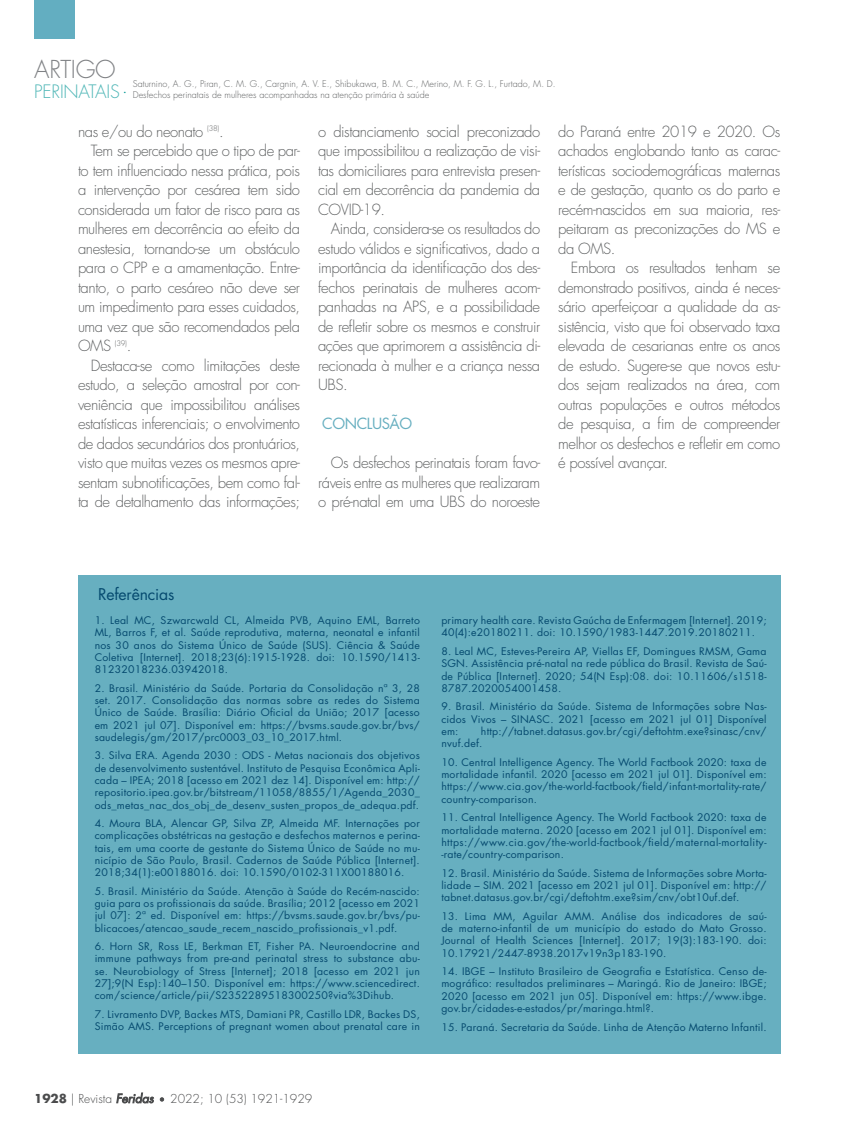
<style>
.page{position:relative;width:859px;height:1132px;background:#fff}
.page>*{position:absolute;margin:0;border:0;box-sizing:border-box;transform-origin:0 0}
.t1{font:300 24px "Futura Std";letter-spacing:-.01em;color:#808285}
.t2{font:15.75px "Futura Std";letter-spacing:-.01em;color:#054a6f}
.TEXTO{font:300 15px/19.5px "Futura Std";letter-spacing:-.03em;color:#5f6162;text-align:justify}
.TÍTULO_MEIO_TXT{font:15px "Futura Std";letter-spacing:-.03em;color:#67afc0}
.t3{font:300 12px "Futura Std";color:#4b4c4d}
.t4{font:10.2px/12.3px "Futura Std";letter-spacing:.02em;color:#054a6f;text-align:justify}
.t5{font:300 9px/10.8px "Futura Std";color:#5f6162}
.s1{font-size:18px;color:#51b7b7}
.s2{font-size:18px;color:#009693}
.s3{font-weight:700}
.s4{font-weight:400;font-style:italic}
.s5{font-size:9px}
</style>
<div class="page">
<div style="left:34px;top:0;width:41px;height:39px;background:#63aec1"></div>
<div style="left:78px;top:575px;width:703px;height:478px;background:#67afc0"></div>
<h1 class="t1" style="left:34px;top:55px;width:83px">ARTIGO</h1>
<p class="t5" style="left:133px;top:78px;width:424px;text-indent:-99px"><span class="s1">PERINATAIS</span><span class="s2">.</span> Saturnino, A. G., Piran, C. M. G., Cargnin, A. V. E., Shibukawa, B. M. C., Merino, M. F. G. L., Furtado, M. D.<br>Desfechos perinatais de mulheres acompanhadas na atenção primária à saúde</p>
<p class="TEXTO" style="left:78px;top:122px;width:147px">nas e/ou do neonato <sup>(38)</sup>.</p>
<p class="TEXTO" style="left:78px;top:141px;width:224px;text-indent:13px">Tem se percebido que o tipo de par&shy;to tem influenciado nessa prática, pois a intervenção por cesárea tem sido considerada um fator de risco para as mulheres em decorrência ao efeito da anestesia, tornando-se um obstáculo para o CPP e a amamentação. Entre&shy;tanto, o parto cesáreo não deve ser um impedimento para esses cuidados, uma vez que são recomendados pela OMS <sup>(39)</sup>.</p>
<p class="TEXTO" style="left:78px;top:356px;width:224px;text-indent:13px">Destaca-se como limitações deste estudo, a seleção amostral por con&shy;veniência que impossibilitou análises estatísticas inferenciais; o envolvimento de dados secundários dos prontuários, visto que muitas vezes os mesmos apre&shy;sentam subnotificações, bem como fal&shy;ta de detalhamento das informações;</p>
<p class="TEXTO" style="left:318px;top:122px;width:224px">o distanciamento social preconizado que impossibilitou a realização de visi&shy;tas domiciliares para entrevista presen&shy;cial em decorrência da pandemia da COVID-19.</p>
<p class="TEXTO" style="left:318px;top:219px;width:224px;text-indent:13px">Ainda, considera-se os resultados do estudo válidos e significativos, dado a importância da identificação dos des&shy;fechos perinatais de mulheres acom&shy;panhadas na APS, e a possibilidade de refletir sobre os mesmos e construir ações que aprimorem a assistência di&shy;recionada à mulher e a criança nessa UBS.</p>
<p class="TÍTULO_MEIO_TXT" style="left:322px;top:414px;width:92px">CONCLUSÃO</p>
<p class="TEXTO" style="left:318px;top:453px;width:224px;text-indent:13px">Os desfechos perinatais foram favo&shy;ráveis entre as mulheres que realizaram o pré-natal em uma UBS do noroeste</p>
<p class="TEXTO" style="left:558px;top:122px;width:224px">do Paraná entre 2019 e 2020. Os achados englobando tanto as carac&shy;terísticas sociodemográficas maternas e de gestação, quanto os do parto e recém-nascidos em sua maioria, res&shy;peitaram as preconizações do MS e da OMS.</p>
<p class="TEXTO" style="left:558px;top:258px;width:224px;text-indent:13px">Embora os resultados tenham se demonstrado positivos, ainda é neces&shy;sário aperfeiçoar a qualidade da as&shy;sistência, visto que foi observado taxa elevada de cesarianas entre os anos de estudo. Sugere-se que novos estu&shy;dos sejam realizados na área, com outras populações e outros métodos de pesquisa, a fim de compreender melhor os desfechos e refletir em como é possível avançar.</p>
<p class="t2" style="left:98px;top:584px;width:78px">Referências</p>
<p class="t4" style="left:95px;top:614px;width:327px">1. Leal MC, Szwarcwald CL, Almeida PVB, Aquino EML, Barreto ML, Barros F, et al. Saúde reprodutiva, materna, neonatal e infantil nos 30 anos do Sistema Único de Saúde (SUS). Ciência &amp; Saúde Coletiva [Internet]. 2018;23(6):1915-1928. doi: 10.1590/1413- 81232018236.03942018.</p>
<p class="t4" style="left:95px;top:681px;width:327px">2. Brasil. Ministério da Saúde. Portaria da Consolidação nª 3, 28 set. 2017. Consolidação das normas sobre as redes do Sistema Único de Saúde. Brasília: Diário Oficial da União; 2017 [acesso em 2021 jul 07]. Disponível em: https://bvsms.saude.gov.br/bvs/ saudelegis/gm/2017/prc0003_03_10_2017.html.</p>
<p class="t4" style="left:95px;top:749px;width:327px">3. Silva ERA. Agenda 2030 : ODS - Metas nacionais dos objetivos de desenvolvimento sustentável. Instituto de Pesquisa Econômica Apli&shy;cada – IPEA; 2018 [acesso em 2021 dez 14]. Disponível em: http:// repositorio.ipea.gov.br/bitstream/11058/8855/1/Agenda_2030_ ods_metas_nac_dos_obj_de_desenv_susten_propos_de_adequa.pdf.</p>
<p class="t4" style="left:95px;top:817px;width:327px">4. Moura BLA, Alencar GP, Silva ZP, Almeida MF. Internações por complicações obstétricas na gestação e desfechos maternos e perina&shy;tais, em uma coorte de gestante do Sistema Único de Saúde no mu&shy;nicípio de São Paulo, Brasil. Cadernos de Saúde Pública [Internet].<br>2018;34(1):e00188016. doi: 10.1590/0102-311X00188016.</p>
<p class="t4" style="left:95px;top:884px;width:327px">5. Brasil. Ministério da Saúde. Atenção à Saúde do Recém-nascido: guia para os profissionais da saúde. Brasília; 2012 [acesso em 2021 jul 07]: 2ª ed. Disponível em: https://bvsms.saude.gov.br/bvs/pu&shy;blicacoes/atencao_saude_recem_nascido_profissionais_v1.pdf.</p>
<p class="t4" style="left:95px;top:940px;width:327px">6. Horn SR, Ross LE, Berkman ET, Fisher PA. Neuroendocrine and immune pathways from pre-and perinatal stress to substance abu&shy;se. Neurobiology of Stress [Internet]; 2018 [acesso em 2021 jun 27];9(N Esp):140–150. Disponível em: https://www.sciencedirect. com/science/article/pii/S2352289518300250?via%3Dihub.</p>
<p class="t4" style="left:95px;top:1007px;width:327px">7. Livramento DVP, Backes MTS, Damiani PR, Castillo LDR, Backes DS,<br>Simão AMS. Perceptions of pregnant women about prenatal care in</p>
<p class="t4" style="left:441px;top:614px;width:327px">primary health care. Revista Gaúcha de Enfermagem [Internet]. 2019;<br>40(4):e20180211. doi: 10.1590/1983-1447.2019.20180211.</p>
<p class="t4" style="left:441px;top:645px;width:327px">8. Leal MC, Esteves-Pereira AP, Viellas EF, Domingues RMSM, Gama SGN. Assistência pré-natal na rede pública do Brasil. Revista de Saú&shy;de Pública [Internet]. 2020; 54(N Esp):08. doi: 10.11606/s1518- 8787.2020054001458.</p>
<p class="t4" style="left:441px;top:700px;width:327px">9. Brasil. Ministério da Saúde. Sistema de Informações sobre Nas&shy;cidos Vivos – SINASC. 2021 [acesso em 2021 jul 01] Disponível em:</p>
<p class="t4" style="left:441px;top:725px;width:327px;text-indent:40px">http://tabnet.datasus.gov.br/cgi/deftohtm.exe?sinasc/cnv/ nvuf.def.</p>
<p class="t4" style="left:441px;top:755px;width:327px">10. Central Intelligence Agency. The World Factbook 2020: taxa de mortalidade infantil. 2020 [acesso em 2021 jul 01]. Disponível em: https://www.cia.gov/the-world-factbook/field/infant-mortality-rate/ country-comparison.</p>
<p class="t4" style="left:441px;top:811px;width:327px">11. Central Intelligence Agency. The World Factbook 2020: taxa de mortalidade materna. 2020 [acesso em 2021 jul 01]. Disponível em: https://www.cia.gov/the-world-factbook/field/maternal-mortality--rate/country-comparison.</p>
<p class="t4" style="left:441px;top:866px;width:327px">12. Brasil. Ministério da Saúde. Sistema de Informações sobre Morta&shy;lidade – SIM. 2021 [acesso em 2021 jul 01]. Disponível em: http:// tabnet.datasus.gov.br/cgi/deftohtm.exe?sim/cnv/obt10uf.def.</p>
<p class="t4" style="left:441px;top:909px;width:327px">13. Lima MM, Aguilar AMM. Análise dos indicadores de saú&shy;de materno-infantil de um município do estado do Mato Grosso.<br>Journal of Health Sciences [Internet]. 2017; 19(3):183-190. doi:<br>10.17921/2447-8938.2017v19n3p183-190.</p>
<p class="t4" style="left:441px;top:965px;width:327px">14. IBGE – Instituto Brasileiro de Geografia e Estatística. Censo de&shy;mográfico: resultados preliminares – Maringá. Rio de Janeiro: IBGE; 2020 [acesso em 2021 jun 05]. Disponível em: https://www.ibge. gov.br/cidades-e-estados/pr/maringa.html?.</p>
<p class="t4" style="left:441px;top:1020px;width:327px">15. Paraná. Secretaria da Saúde. Linha de Atenção Materno Infantil.</p>
<p class="t3" style="left:34px;top:1090px;width:280px"><span class="s3">1928</span> | Revista <span class="s4">Feridas</span> <span class="s5">•</span> 2022; 10 (53) 1921-1929</p>
</div>
